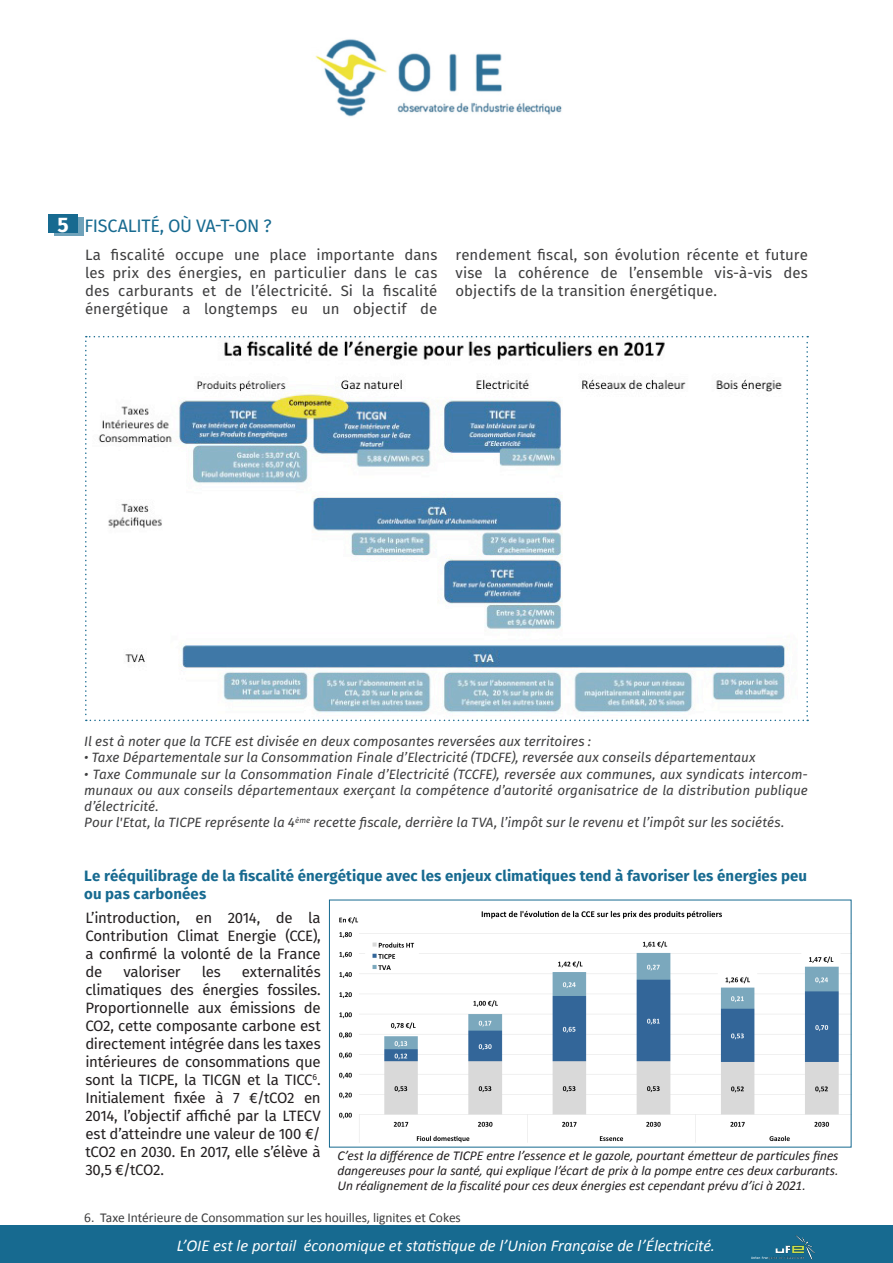
<style>
.page{position:relative;width:893px;height:1263px;background:#fff}
.page>*{position:absolute;margin:0;border:0;box-sizing:border-box;transform-origin:0 0}
.Fotolia_B{font:700 21px "Fira Sans";color:#fff}
.t1{font:18px "Fira Sans";letter-spacing:-.02em;color:#176a90}
.Fotolia_B-2{font:italic 16.5px "Calibri";color:#fff}
.Fotolia_B-3{font:15px/18px "Fira Sans";letter-spacing:-.025em;color:#231f20;text-align:justify}
.Fotolia_B-4{font:15px/18px "Fira Sans";letter-spacing:.005em;color:#3e3e3f;text-align:justify}
.Fotolia_B-5{font:700 15px/18px "Fira Sans";letter-spacing:.005em;color:#176a90}
.Fotolia_B-6{font:italic 13.5px/16.2px "Fira Sans";color:#3e3e3f;text-align:justify}
.Fotolia_B-7{font:italic 13.5px/15px "Calibri";letter-spacing:-.005em;color:#231f20;text-align:justify}
.Fotolia_B-8{font:13.5px "Calibri";letter-spacing:-.005em;color:#3e3e3f}
</style>
<div class="page">
<div style="left:0;top:1225px;width:893px;height:38px;background:#176a90"></div>
<img style="left:751px;top:1235px;width:63px;height:25px">
<svg style="left:54px;top:218px;width:29px;height:18px"></svg>
<div style="left:49px;top:214px;width:29px;height:18px;background:#176a90"></div>
<img style="left:315px;top:39px;width:247px;height:78px">
<svg style="left:85px;top:336px;width:723px;height:385px"></svg>
<img style="left:339px;top:910px;width:510px;height:233px">
<p class="Fotolia_B" style="left:58px;top:207px;width:13px">5</p>
<p class="t1" style="left:84px;top:212px;width:189px">FISCALITÉ, OÙ VA-T-ON ?</p>
<p class="Fotolia_B-4" style="left:85px;top:245px;width:354px">La fiscalité occupe une place importante dans les prix des énergies, en particulier dans le cas des carburants et de l’électricité. Si la fiscalité énergétique a longtemps eu un objectif de</p>
<p class="Fotolia_B-4" style="left:455px;top:245px;width:354px">rendement fiscal, son évolution récente et future vise la cohérence de l’ensemble vis-à-vis des objectifs de la transition énergétique.</p>
<p class="Fotolia_B-6" style="left:84px;top:733px;width:508px">Il est à noter que la TCFE est divisée en deux composantes reversées aux territoires :</p>
<p class="Fotolia_B-6" style="left:84px;top:749px;width:673px">• Taxe Départementale sur la Consommation Finale d’Electricité (TDCFE), reversée aux conseils départementaux</p>
<p class="Fotolia_B-6" style="left:84px;top:765px;width:725px">• Taxe Communale sur la Consommation Finale d’Electricité (TCCFE), reversée aux communes, aux syndicats intercom&shy;munaux ou aux conseils départementaux exerçant la compétence d’autorité organisatrice de la distribution publique d’électricité.</p>
<p class="Fotolia_B-6" style="left:84px;top:814px;width:701px">Pour l'Etat, la TICPE représente la 4<sup>ème</sup> recette fiscale, derrière la TVA, l’impôt sur le revenu et l’impôt sur les sociétés.</p>
<p class="Fotolia_B-5" style="left:84px;top:866px;width:724px">Le rééquilibrage de la fiscalité énergétique avec les enjeux climatiques tend à favoriser les énergies peu ou pas carbonées</p>
<p class="Fotolia_B-3" style="left:85px;top:908px;width:237px">L’introduction, en 2014, de la Contribution Climat Energie (CCE), a confirmé la volonté de la France de</p>
<p class="Fotolia_B-3" style="left:85px;top:962px;width:237px;text-indent:156px">externalités climatiques des énergies fossiles.<br>Proportionnelle aux émissions de CO2, cette composante carbone est directement intégrée dans les taxes intérieures de consommations que sont la TICPE, la TICGN et la TICC<sup>6</sup>.<br>Initialement fixée à 7 €/tCO2 en 2014, l’objectif affiché par la LTECV est d’atteindre une valeur de 100 €/ tCO2 en 2030. En 2017, elle s’élève à 30,5 €/tCO2.</p>
<p class="Fotolia_B-8" style="left:84px;top:1209px;width:378px">6. Taxe Intérieure de Consommation sur les houilles, lignites et Cokes</p>
<p class="Fotolia_B-3" style="left:123px;top:962px;width:59px">valoriser</p>
<p class="Fotolia_B-3" style="left:202px;top:962px;width:21px">les</p>
<p class="Fotolia_B-7" style="left:338px;top:1147px;width:502px">C’est la différence de TICPE entre l’essence et le gazole, pourtant émetteur de particules fines dangereuses pour la santé, qui explique l’écart de prix à la pompe entre ces deux carburants.<br>Un réalignement de la fiscalité pour ces deux énergies est cependant prévu d’ici à 2021.</p>
<p class="Fotolia_B-2" style="left:177px;top:1234px;width:540px">L’OIE est le portail économique et statistique de l’Union Française de l’Électricité.</p>
</div>
